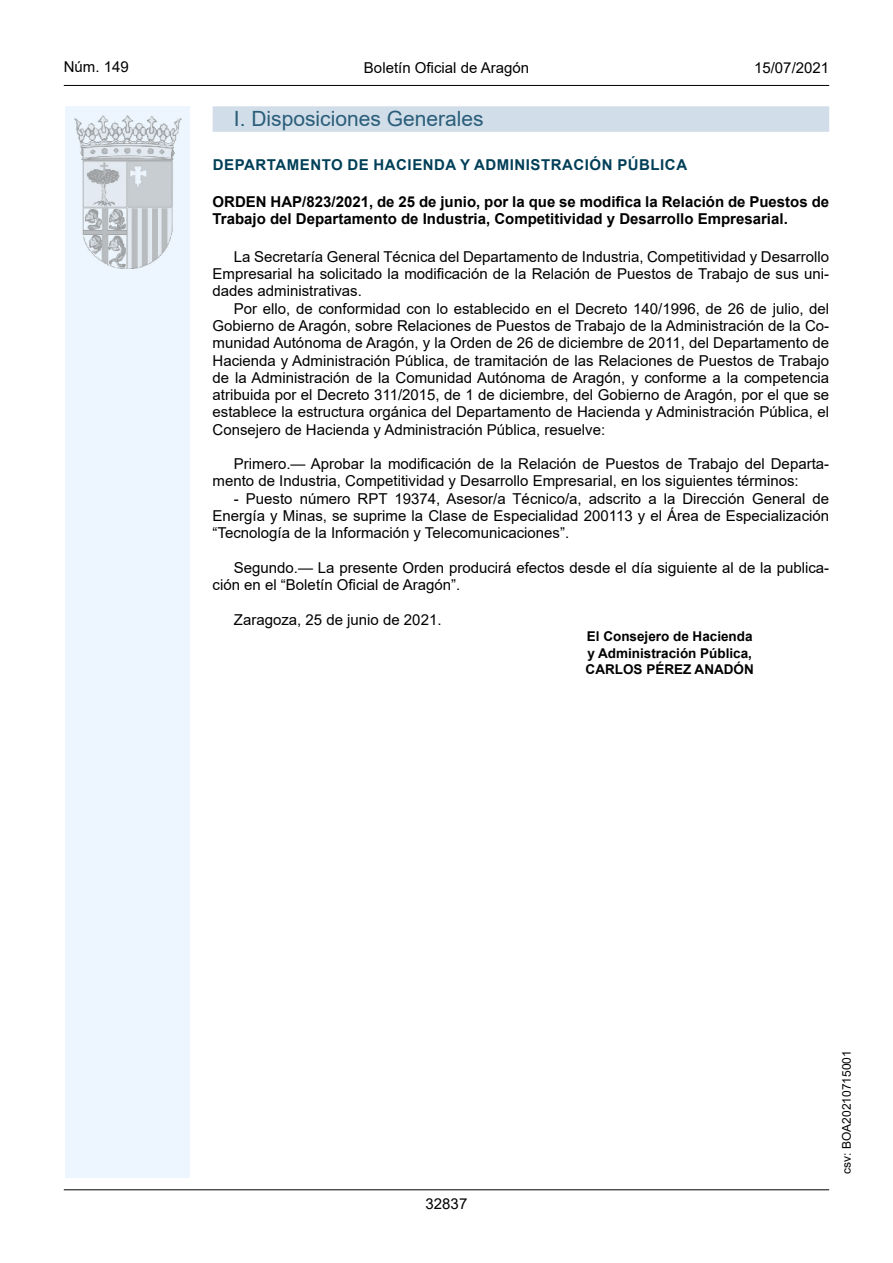
<style>
.page{position:relative;width:893px;height:1263px;background:#fff}
.page>*{position:absolute;margin:0;border:0;box-sizing:border-box;transform-origin:0 0}
.Titulo_sec{font:21px "Arial";color:#2a5e7a}
.inicio_de_parrafo{font:15px/17.2px "Arial";color:#000;text-align:justify}
.Titulo_text{font:700 15px/16.5px "Arial";color:#000}
.emisor_text{font:15px "Arial Bold MT2";letter-spacing:.035em;color:#003f58}
.estilo_head-c{font:15px "Arial";color:#000}
.estilo_head-d{font:15px "Arial MT2";color:#000}
.estilo_head-i{font:15px "Arial MT2";color:#000}
.numero_pagina{font:15px "Arial MT2";color:#000}
.firma_der{font:700 13.5px "Arial";color:#000}
.firma_der-2{font:13.5px "Arial Bold MT2";color:#000}
.estilo_head-i-2{font:12px "Arial MT2";color:#000}
</style>
<div class="page">
<div style="left:65px;top:106px;width:125px;height:1072px;background:#edf6fe"></div>
<img style="left:75px;top:115px;width:106px;height:153px">
<hr style="left:64px;top:85px;width:765px;height:1px;background:#000">
<hr style="left:64px;top:1189px;width:765px;height:1px;background:#000">
<div style="left:213px;top:106px;width:616px;height:26px;background:#d1dde8"></div>
<p class="estilo_head-i" style="left:64px;top:57px;width:67px">Núm. 149</p>
<p class="estilo_head-c" style="left:364px;top:57px;width:167px">Boletín Oficial de Aragón</p>
<p class="estilo_head-d" style="left:754px;top:57px;width:77px">15/07/2021</p>
<h3 class="Titulo_sec" style="left:234px;top:104px;width:251px">I. Disposiciones Generales</h3>
<h5 class="emisor_text" style="left:213px;top:154px;width:476px">DEPARTAMENTO DE HACIENDA Y ADMINISTRACIÓN PÚBLICA</h5>
<p class="Titulo_text" style="left:213px;top:194px;width:618px">ORDEN HAP/823/2021, de 25 de junio, por la que se modifica la Relación de Puestos de<br>Trabajo del Departamento de Industria, Competitividad y Desarrollo Empresarial.</p>
<p class="inicio_de_parrafo" style="left:213px;top:248px;width:618px;text-indent:21px">La Secretaría General Técnica del Departamento de Industria, Competitividad y Desarrollo Empresarial ha solicitado la modificación de la Relación de Puestos de Trabajo de sus uni&shy;dades administrativas.</p>
<p class="inicio_de_parrafo" style="left:213px;top:300px;width:618px;text-indent:21px">Por ello, de conformidad con lo establecido en el Decreto 140/1996, de 26 de julio, del Gobierno de Aragón, sobre Relaciones de Puestos de Trabajo de la Administración de la Co&shy;munidad Autónoma de Aragón, y la Orden de 26 de diciembre de 2011, del Departamento de Hacienda y Administración Pública, de tramitación de las Relaciones de Puestos de Trabajo de la Administración de la Comunidad Autónoma de Aragón, y conforme a la competencia atribuida por el Decreto 311/2015, de 1 de diciembre, del Gobierno de Aragón, por el que se establece la estructura orgánica del Departamento de Hacienda y Administración Pública, el Consejero de Hacienda y Administración Pública, resuelve:</p>
<p class="inicio_de_parrafo" style="left:213px;top:455px;width:618px;text-indent:21px">Primero.— Aprobar la modificación de la Relación de Puestos de Trabajo del Departa&shy;mento de Industria, Competitividad y Desarrollo Empresarial, en los siguientes términos:</p>
<p class="inicio_de_parrafo" style="left:213px;top:490px;width:618px;text-indent:21px">- Puesto número RPT 19374, Asesor/a Técnico/a, adscrito a la Dirección General de Energía y Minas, se suprime la Clase de Especialidad 200113 y el Área de Especialización “Tecnología de la Información y Telecomunicaciones”.</p>
<p class="inicio_de_parrafo" style="left:213px;top:559px;width:618px;text-indent:21px">Segundo.— La presente Orden producirá efectos desde el día siguiente al de la publica&shy;ción en el “Boletín Oficial de Aragón”.</p>
<p class="inicio_de_parrafo" style="left:234px;top:611px;width:209px">Zaragoza, 25 de junio de 2021.</p>
<p class="firma_der" style="left:587px;top:627px;width:167px">El Consejero de Hacienda</p>
<p class="firma_der" style="left:587px;top:643px;width:166px">y Administración Pública,</p>
<p class="firma_der-2" style="left:586px;top:660px;width:170px">CARLOS PÉREZ ANADÓN</p>
<p class="numero_pagina" style="left:426px;top:1193px;width:43px">32837</p>
<p class="estilo_head-i-2" style="left:838px;top:1174px;width:125px;rotate:-90deg">csv: BOA20210715001</p>
</div>
